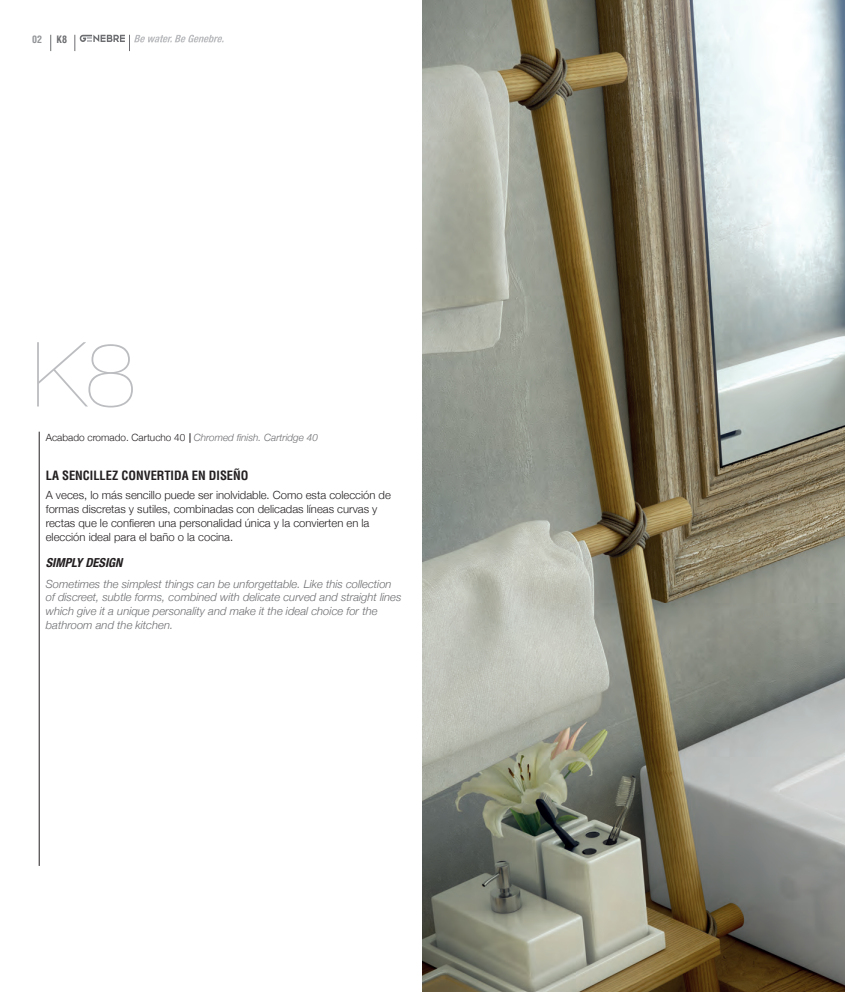
<style>
.page{position:relative;width:845px;height:992px;background:#fff}
.page>*{position:absolute;margin:0;border:0;box-sizing:border-box;transform-origin:0 0}
.t1{font:200 90px "Helvetica Neue";color:#bcbdc0}
.t2{font:700 condensed 12.5px "Helvetica";color:#231f20}
.t3{font:italic 700 condensed 12.5px "Helvetica Neue LT Std";color:#231f20}
.t4{font:300 11.25px/13.8px "Helvetica Neue";color:#231f20}
.t5{font:italic 300 11.25px/13.8px "Helvetica Neue";color:#6c6d70}
.t6{font:300 10px "Helvetica Neue";color:#231f20}
.t7{font:700 condensed 10px "Helvetica";color:#939598}
.t8{font:700 condensed 10px "Helvetica";color:#6c6d70}
.s1{font-style:italic;color:#6c6d70}
</style>
<div class="page">
<svg style="left:74px;top:35px;width:150px;height:16px"></svg>
<svg style="left:50px;top:35px;width:1px;height:16px"></svg>
<hr style="left:39px;top:432px;width:1px;height:434px;background:#231f20">
<img style="left:422px;top:0;width:422px;height:992px">
<p class="t7" style="left:32px;top:33px;width:11px">02</p>
<p class="t8" style="left:57px;top:33px;width:12px">K8</p>
<p class="t1" style="left:32px;top:305px;width:105px">K8</p>
<p class="t6" style="left:46px;top:430px;width:273px">Acabado cromado. Cartucho 40 <span class="s1">Chromed finish. Cartridge 40</span></p>
<p class="t2" style="left:46px;top:467px;width:204px">LA SENCILLEZ CONVERTIDA EN DISEÑO</p>
<p class="t4" style="left:46px;top:487px;width:346px">A veces, lo más sencillo puede ser inolvidable. Como esta colección de formas discretas y sutiles, combinadas con delicadas líneas curvas y</p>
<p class="t4" style="left:46px;top:515px;width:325px">rectas que le confieren una personalidad única y la convierten en la</p>
<p class="t4" style="left:46px;top:529px;width:189px">elección ideal para el baño o la cocina.</p>
<p class="t5" style="left:46px;top:576px;width:357px">Sometimes the simplest things can be unforgettable. Like this collection of discreet, subtle forms, combined with delicate curved and straight lines which give it a unique personality and make it the ideal choice for the bathroom and the kitchen.</p>
<p class="t3" style="left:46px;top:555px;width:78px">SIMPLY DESIGN</p>
</div>
